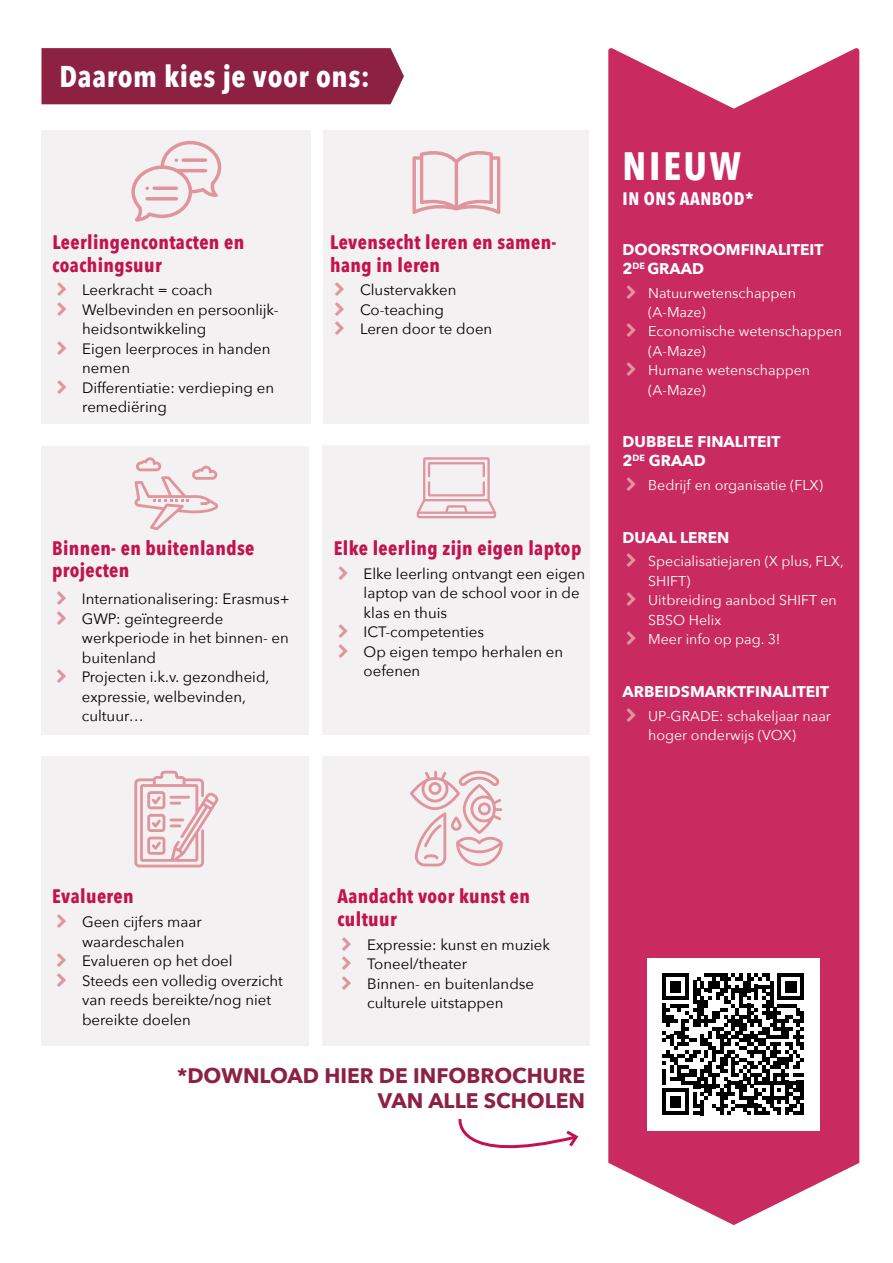
<style>
.page{position:relative;width:893px;height:1263px;background:#fff}
.page>*{position:absolute;margin:0;border:0;box-sizing:border-box;transform-origin:0 0}
.t1{font:700 39.6px "Avenir Next Condensed";letter-spacing:.07em;color:#fff}
.t2{font:700 30px "Avenir Next Condensed";letter-spacing:.02em;color:#fff}
.t3{font:700 21px/25.2px "Avenir Next";color:#8c2142;text-align:right}
.t4{font:700 19.5px/22.5px "Avenir Next Condensed";letter-spacing:.02em;color:#c3124e}
.t5{font:700 18.15px "Avenir Next Condensed";letter-spacing:.03em;color:#fff}
.t6{font:700 15.45px/18.6px "Avenir Next";color:#fff}
.t7{font:15px/19.5px "Avenir Next";color:#000}
.t8{font:14.25px/19.5px "Avenir Next";color:#fff}
</style>
<div class="page">
<div style="left:41px;top:48px;width:363px;height:56px;background:#8c2142"></div>
<div style="left:41px;top:130px;width:270px;height:294px;background:#f3f1f2"></div>
<div style="left:41px;top:756px;width:268px;height:289px;background:#f3f1f2"></div>
<div style="left:41px;top:446px;width:268px;height:288px;background:#f3f1f2"></div>
<div style="left:324px;top:130px;width:265px;height:294px;background:#f3f1f2"></div>
<div style="left:322px;top:445px;width:268px;height:289px;background:#f3f1f2"></div>
<div style="left:322px;top:756px;width:268px;height:289px;background:#f3f1f2"></div>
<div style="left:608px;top:48px;width:251px;height:1177px;background:#c92a60"></div>
<div style="left:647px;top:958px;width:173px;height:172px;background:#fff"></div>
<svg style="left:662px;top:973px;width:142px;height:142px"></svg>
<hr style="left:800px;top:1081px;width:4px;height:19px;background:#000">
<hr style="left:800px;top:1104px;width:4px;height:11px;background:#000">
<svg style="left:458px;top:1118px;width:121px;height:31px"></svg>
<svg style="left:131px;top:141px;width:90px;height:81px"></svg>
<svg style="left:152px;top:186px;width:26px;height:4px"></svg>
<svg style="left:145px;top:197px;width:33px;height:4px"></svg>
<svg style="left:182px;top:158px;width:25px;height:4px"></svg>
<svg style="left:410px;top:771px;width:93px;height:95px"></svg>
<svg style="left:417px;top:457px;width:79px;height:61px"></svg>
<svg style="left:412px;top:151px;width:88px;height:63px"></svg>
<svg style="left:134px;top:457px;width:84px;height:73px"></svg>
<svg style="left:134px;top:771px;width:85px;height:96px"></svg>
<svg style="left:627px;top:285px;width:9px;height:13px"></svg>
<svg style="left:627px;top:324px;width:9px;height:13px"></svg>
<svg style="left:627px;top:362px;width:9px;height:14px"></svg>
<svg style="left:627px;top:477px;width:9px;height:14px"></svg>
<svg style="left:627px;top:553px;width:9px;height:14px"></svg>
<svg style="left:627px;top:592px;width:9px;height:14px"></svg>
<svg style="left:627px;top:631px;width:9px;height:14px"></svg>
<svg style="left:627px;top:708px;width:9px;height:13px"></svg>
<h2 class="t2" style="left:60px;top:58px;width:312px">Daarom kies je voor ons:</h2>
<h3 class="t4" style="left:52px;top:231px;width:193px">Leerlingencontacten en coachingsuur</h3>
<p class="t7" style="left:82px;top:280px;width:198px">Leerkracht = coach<br>Welbevinden en persoonlijk&shy;heidsontwikkeling<br>Eigen leerproces in handen nemen<br>Differentiatie: verdieping en remediëring</p>
<h3 class="t4" style="left:330px;top:231px;width:228px">Levensecht leren en samen&shy;hang in leren</h3>
<p class="t7" style="left:360px;top:280px;width:134px">Clustervakken<br>Co-teaching<br>Leren door te doen</p>
<h3 class="t4" style="left:52px;top:537px;width:204px">Binnen- en buitenlandse projecten</h3>
<p class="t7" style="left:82px;top:589px;width:210px">Internationalisering: Erasmus+<br>GWP: geïntegreerde werkperiode in het binnen- en buitenland<br>Projecten i.k.v. gezondheid, expressie, welbevinden, cultuur…</p>
<h3 class="t4" style="left:334px;top:537px;width:249px">Elke leerling zijn eigen laptop</h3>
<p class="t7" style="left:364px;top:563px;width:223px">Elke leerling ontvangt een eigen laptop van de school voor in de klas en thuis<br>ICT-competenties<br>Op eigen tempo herhalen en oefenen</p>
<h1 class="t1" style="left:623px;top:142px;width:120px">NIEUW</h1>
<p class="t5" style="left:623px;top:188px;width:133px">IN ONS AANBOD*</p>
<p class="t6" style="left:623px;top:240px;width:202px">DOORSTROOMFINALITEIT<br>2<sup>DE</sup> GRAAD</p>
<p class="t8" style="left:648px;top:282px;width:195px">Natuurwetenschappen (A-Maze)<br>Economische wetenschappen (A-Maze)<br>Humane wetenschappen (A-Maze)</p>
<p class="t6" style="left:623px;top:432px;width:159px">DUBBELE FINALITEIT<br>2<sup>DE</sup> GRAAD</p>
<p class="t8" style="left:648px;top:474px;width:176px">Bedrijf en organisatie (FLX)</p>
<p class="t6" style="left:623px;top:528px;width:108px">DUAAL LEREN</p>
<p class="t8" style="left:648px;top:551px;width:197px">Specialisatiejaren (X plus, FLX,<br>SHIFT)<br>Uitbreiding aanbod SHIFT en<br>SBSO Helix<br>Meer info op pag. 3!</p>
<p class="t6" style="left:623px;top:682px;width:208px">ARBEIDSMARKTFINALITEIT</p>
<p class="t8" style="left:648px;top:705px;width:184px">UP-GRADE: schakeljaar naar hoger onderwijs (VOX)</p>
<h3 class="t4" style="left:52px;top:885px;width:83px">Evalueren</h3>
<p class="t7" style="left:82px;top:911px;width:202px">Geen cijfers maar waardeschalen<br>Evalueren op het doel<br>Steeds een volledig overzicht van reeds bereikte/nog niet bereikte doelen</p>
<h3 class="t4" style="left:337px;top:885px;width:194px">Aandacht voor kunst en cultuur</h3>
<p class="t7" style="left:367px;top:934px;width:184px">Expressie: kunst en muziek<br>Toneel/theater<br>Binnen- en buitenlandse culturele uitstappen</p>
<h3 class="t3" style="left:177px;top:1063px;width:409px">*DOWNLOAD HIER DE INFOBROCHURE<br>VAN ALLE SCHOLEN</h3>
</div>
